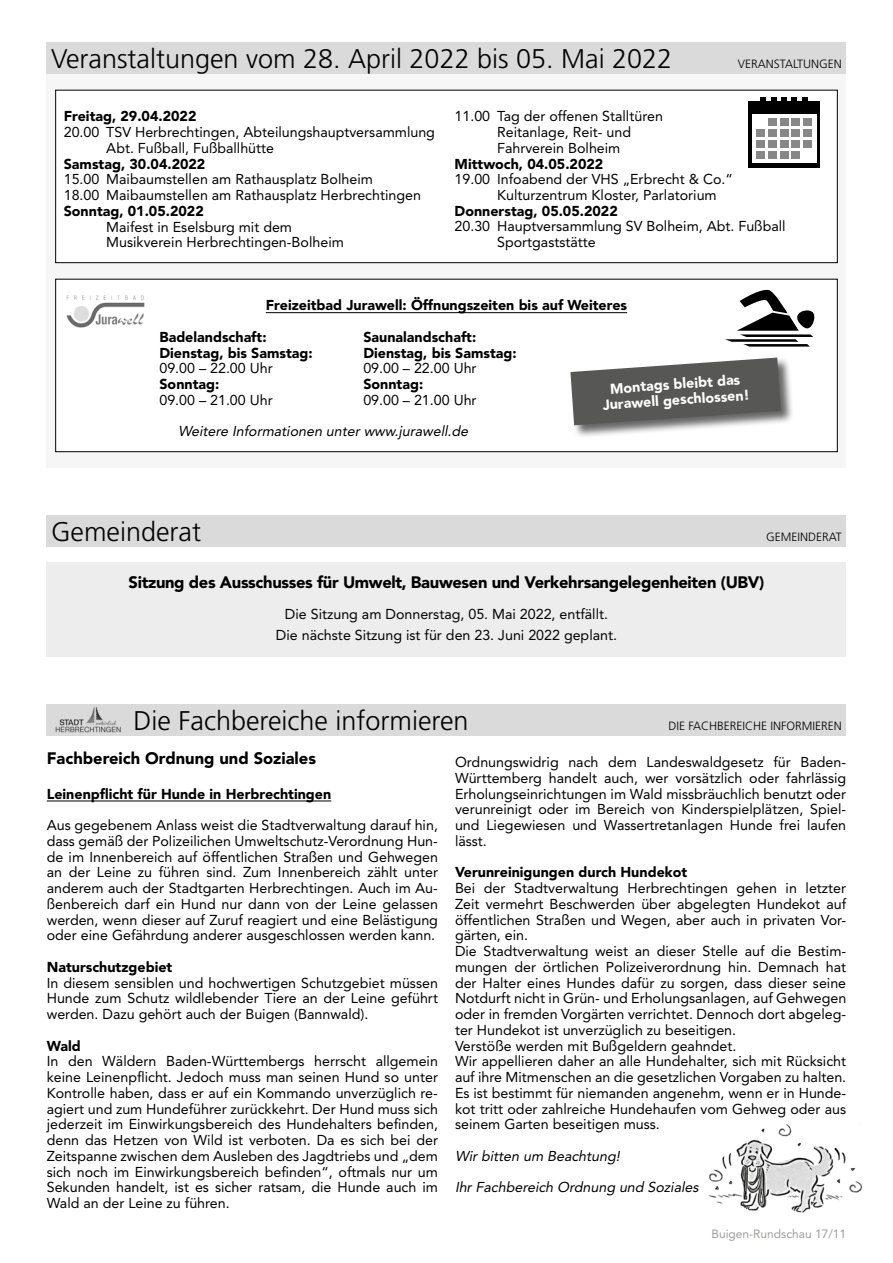
<style>
.page{position:relative;width:893px;height:1263px;background:#fff}
.page>*{position:absolute;margin:0;border:0;box-sizing:border-box;transform-origin:0 0}
.t1{font:300 27px "Frutiger";color:#000}
.t2{font:900 16.5px "Avenir";letter-spacing:-.02em;color:#000}
.t3{font:900 16.5px "Avenir";color:#000}
.t4{font:14.25px/15.8px "Avenir";color:#000}
.t5{font:900 14.25px/15.8px "Avenir";color:#000}
.t6{font:italic 14.25px "Avenir";color:#000}
.t7{font:900 14.25px/15.8px "Avenir";color:#fff;text-align:center}
.t8{font:300 12px "Frutiger";color:#000}
.t9{font:12px "Avenir";color:#9d9d9c}
</style>
<div class="page">
<div style="left:47px;top:562px;width:799px;height:95px;background:#ededed"></div>
<div style="left:47px;top:515px;width:799px;height:32px;background:#dadada"></div>
<div style="left:47px;top:74px;width:799px;height:394px;background:#f6f6f6"></div>
<div style="left:47px;top:43px;width:799px;height:31px;background:#dadada"></div>
<div style="left:56px;top:90px;width:781px;height:173px;background:#fff"></div>
<div style="left:55px;top:90px;width:783px;height:173px;border:1px solid #000"></div>
<div style="left:748px;top:101px;width:72px;height:66px;background:#000"></div>
<div style="left:752px;top:115px;width:64px;height:48px;background:#fff"></div>
<div style="left:768px;top:118px;width:9px;height:8px;background:#878787"></div>
<div style="left:779px;top:118px;width:9px;height:8px;background:#878787"></div>
<div style="left:791px;top:118px;width:9px;height:8px;background:#878787"></div>
<div style="left:803px;top:118px;width:9px;height:8px;background:#878787"></div>
<div style="left:756px;top:129px;width:9px;height:8px;background:#878787"></div>
<div style="left:768px;top:129px;width:9px;height:8px;background:#878787"></div>
<div style="left:779px;top:129px;width:9px;height:8px;background:#878787"></div>
<div style="left:791px;top:129px;width:9px;height:8px;background:#878787"></div>
<div style="left:803px;top:129px;width:9px;height:8px;background:#878787"></div>
<div style="left:756px;top:140px;width:9px;height:8px;background:#878787"></div>
<div style="left:768px;top:140px;width:9px;height:8px;background:#878787"></div>
<div style="left:779px;top:140px;width:9px;height:8px;background:#878787"></div>
<div style="left:791px;top:140px;width:9px;height:8px;background:#878787"></div>
<div style="left:803px;top:140px;width:9px;height:8px;background:#878787"></div>
<div style="left:756px;top:152px;width:9px;height:7px;background:#878787"></div>
<div style="left:768px;top:152px;width:9px;height:7px;background:#878787"></div>
<div style="left:779px;top:152px;width:9px;height:7px;background:#878787"></div>
<div style="left:791px;top:152px;width:9px;height:7px;background:#878787"></div>
<div style="left:760px;top:97px;width:6px;height:8px;background:#000"></div>
<div style="left:771px;top:97px;width:6px;height:8px;background:#000"></div>
<div style="left:781px;top:97px;width:6px;height:8px;background:#000"></div>
<div style="left:802px;top:97px;width:6px;height:8px;background:#000"></div>
<div style="left:791px;top:97px;width:6px;height:8px;background:#000"></div>
<div style="left:56px;top:279px;width:781px;height:173px;background:#fff"></div>
<div style="left:55px;top:279px;width:783px;height:173px;border:1px solid #000"></div>
<hr style="left:266px;top:312px;width:361px;height:1px;background:#000">
<img style="left:66px;top:295px;width:79px;height:33px">
<svg style="left:725px;top:290px;width:90px;height:57px"></svg>
<div style="left:570px;top:357px;width:224px;height:81px;background:#000;opacity:.6"></div>
<svg style="left:570px;top:358px;width:211px;height:67px;background:#6f6f6e"></svg>
<div style="left:47px;top:704px;width:799px;height:32px;background:#dadada"></div>
<img style="left:56px;top:707px;width:65px;height:25px">
<hr style="left:47px;top:801px;width:284px;height:1px;background:#000">
<img style="left:708px;top:1124px;width:155px;height:88px">
<h1 class="t1" style="left:51px;top:43px;width:623px">Veranstaltungen vom 28. April 2022 bis 05. Mai 2022</h1>
<p class="t8" style="left:738px;top:57px;width:106px">VERANSTALTUNGEN</p>
<p class="t5" style="left:64px;top:108px;width:134px">Freitag, 29.04.2022</p>
<p class="t4" style="left:106px;top:124px;width:330px;text-indent:-43px">20.00 TSV Herbrechtingen, Abteilungshauptversammlung<br>Abt. Fußball, Fußballhütte</p>
<p class="t5" style="left:64px;top:156px;width:143px">Samstag, 30.04.2022</p>
<p class="t4" style="left:64px;top:171px;width:359px">15.00 Maibaumstellen am Rathausplatz Bolheim<br>18.00 Maibaumstellen am Rathausplatz Herbrechtingen</p>
<p class="t5" style="left:64px;top:203px;width:142px">Sonntag, 01.05.2022</p>
<p class="t4" style="left:106px;top:219px;width:239px">Maifest in Eselsburg mit dem<br>Musikverein Herbrechtingen-Bolheim</p>
<p class="t4" style="left:497px;top:108px;width:167px;text-indent:-43px">11.00 Tag der offenen Stalltüren<br>Reitanlage, Reit- und<br>Fahrverein Bolheim</p>
<p class="t5" style="left:455px;top:156px;width:150px">Mittwoch, 04.05.2022</p>
<p class="t4" style="left:497px;top:171px;width:237px;text-indent:-43px">19.00 Infoabend der VHS „Erbrecht &amp; Co.“<br>Kulturzentrum Kloster, Parlatorium</p>
<p class="t5" style="left:455px;top:203px;width:165px">Donnerstag, 05.05.2022</p>
<p class="t4" style="left:497px;top:219px;width:290px;text-indent:-43px">20.30 Hauptversammlung SV Bolheim, Abt. Fußball<br>Sportgaststätte</p>
<p class="t5" style="left:266px;top:297px;width:363px">Freizeitbad Jurawell: Öffnungszeiten bis auf Weiteres</p>
<p class="t5" style="left:159px;top:329px;width:155px">Badelandschaft:<br>Dienstag, bis Samstag:</p>
<p class="t4" style="left:159px;top:360px;width:115px">09.00 – 22.00 Uhr</p>
<p class="t5" style="left:159px;top:376px;width:61px">Sonntag:</p>
<p class="t4" style="left:159px;top:392px;width:115px">09.00 – 21.00 Uhr</p>
<p class="t5" style="left:363px;top:329px;width:155px">Saunalandschaft:<br>Dienstag, bis Samstag:</p>
<p class="t4" style="left:363px;top:360px;width:115px">09.00 – 22.00 Uhr</p>
<p class="t5" style="left:363px;top:376px;width:61px">Sonntag:</p>
<p class="t4" style="left:363px;top:392px;width:115px">09.00 – 21.00 Uhr</p>
<p class="t6" style="left:178px;top:423px;width:294px">Weitere Informationen unter www.jurawell.de</p>
<p class="t7" style="left:601px;top:381px;width:149px;rotate:-4deg">Montags bleibt das<br>Jurawell geschlossen!</p>
<h1 class="t1" style="left:51px;top:516px;width:151px">Gemeinderat</h1>
<p class="t8" style="left:766px;top:530px;width:77px">GEMEINDERAT</p>
<p class="t2" style="left:129px;top:573px;width:637px">Sitzung des Ausschusses für Umwelt, Bauwesen und Verkehrsangelegenheiten (UBV)</p>
<p class="t4" style="left:276px;top:604px;width:343px;line-height:21px;text-align:center">Die Sitzung am Donnerstag, 05. Mai 2022, entfällt.<br>Die nächste Sitzung ist für den 23. Juni 2022 geplant.</p>
<h1 class="t1" style="left:134px;top:705px;width:337px">Die Fachbereiche informieren</h1>
<p class="t8" style="left:669px;top:719px;width:175px">DIE FACHBEREICHE INFORMIEREN</p>
<p class="t3" style="left:47px;top:748px;width:271px">Fachbereich Ordnung und Soziales</p>
<p class="t5" style="left:47px;top:786px;width:286px">Leinenpflicht für Hunde in Herbrechtingen</p>
<p class="t4" style="left:47px;top:817px;width:393px;text-align:justify">Aus gegebenem Anlass weist die Stadtverwaltung darauf hin, dass gemäß der Polizeilichen Umweltschutz-Verordnung Hun&shy;de im Innenbereich auf öffentlichen Straßen und Gehwegen an der Leine zu führen sind. Zum Innenbereich zählt unter anderem auch der Stadtgarten Herbrechtingen. Auch im Au&shy;ßenbereich darf ein Hund nur dann von der Leine gelassen werden, wenn dieser auf Zuruf reagiert und eine Belästigung oder eine Gefährdung anderer ausgeschlossen werden kann.</p>
<p class="t5" style="left:47px;top:959px;width:127px">Naturschutzgebiet</p>
<p class="t4" style="left:47px;top:975px;width:393px;text-align:justify">In diesem sensiblen und hochwertigen Schutzgebiet müssen Hunde zum Schutz wildlebender Tiere an der Leine geführt werden. Dazu gehört auch der Buigen (Bannwald).</p>
<p class="t5" style="left:47px;top:1038px;width:36px">Wald</p>
<p class="t4" style="left:47px;top:1053px;width:393px;text-align:justify">In den Wäldern Baden-Württembergs herrscht allgemein keine Leinenpflicht. Jedoch muss man seinen Hund so unter Kontrolle haben, dass er auf ein Kommando unverzüglich re&shy;agiert und zum Hundeführer zurückkehrt. Der Hund muss sich jederzeit im Einwirkungsbereich des Hundehalters befinden, denn das Hetzen von Wild ist verboten. Da es sich bei der Zeitspanne zwischen dem Ausleben des Jagdtriebs und „dem sich noch im Einwirkungsbereich befinden“, oftmals nur um Sekunden handelt, ist es sicher ratsam, die Hunde auch im Wald an der Leine zu führen.</p>
<p class="t4" style="left:455px;top:754px;width:393px;text-align:justify">Ordnungswidrig nach dem Landeswaldgesetz für Baden-Württemberg handelt auch, wer vorsätzlich oder fahrlässig Erholungseinrichtungen im Wald missbräuchlich benutzt oder verunreinigt oder im Bereich von Kinderspielplätzen, Spiel&shy;und Liegewiesen und Wassertretanlagen Hunde frei laufen lässt.</p>
<p class="t5" style="left:455px;top:864px;width:234px">Verunreinigungen durch Hundekot</p>
<p class="t4" style="left:455px;top:880px;width:393px">Bei der Stadtverwaltung Herbrechtingen gehen in letzter Zeit vermehrt Beschwerden über abgelegten Hundekot auf öffentlichen Straßen und Wegen, aber auch in privaten Vor&shy;gärten, ein.<br>Die Stadtverwaltung weist an dieser Stelle auf die Bestim&shy;mungen der örtlichen Polizeiverordnung hin. Demnach hat der Halter eines Hundes dafür zu sorgen, dass dieser seine Notdurft nicht in Grün- und Erholungsanlagen, auf Gehwegen oder in fremden Vorgärten verrichtet. Dennoch dort abgeleg&shy;ter Hundekot ist unverzüglich zu beseitigen.<br>Verstöße werden mit Bußgeldern geahndet.<br>Wir appellieren daher an alle Hundehalter, sich mit Rücksicht auf ihre Mitmenschen an die gesetzlichen Vorgaben zu halten.<br>Es ist bestimmt für niemanden angenehm, wenn er in Hunde&shy;kot tritt oder zahlreiche Hundehaufen vom Gehweg oder aus seinem Garten beseitigen muss.</p>
<p class="t6" style="left:455px;top:1148px;width:169px">Wir bitten um Beachtung!</p>
<p class="t6" style="left:455px;top:1179px;width:248px">Ihr Fachbereich Ordnung und Soziales</p>
<p class="t9" style="left:711px;top:1227px;width:136px">Buigen-Rundschau 17/11</p>
</div>
